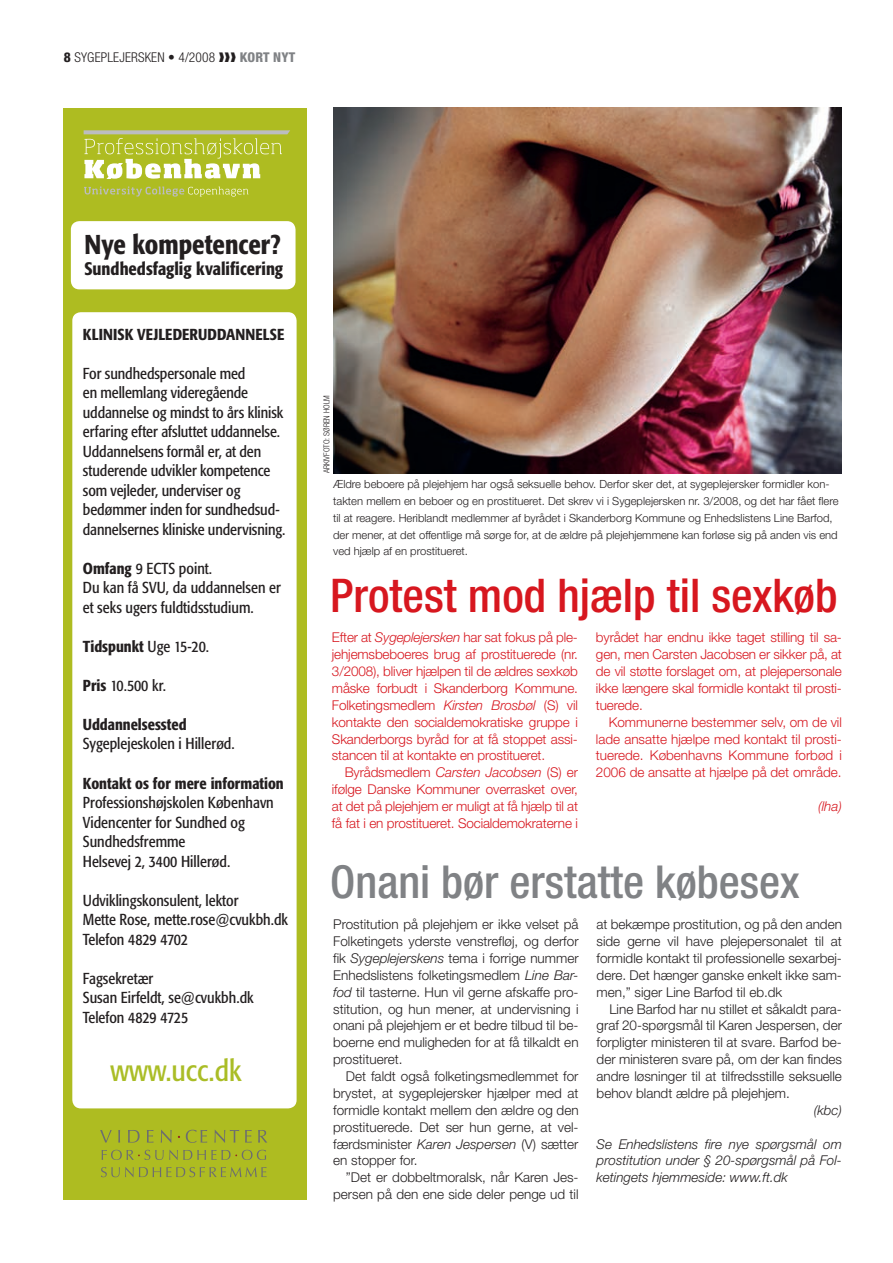
<style>
.page{position:relative;width:893px;height:1263px;background:#fff}
.page>*{position:absolute;margin:0;border:0;box-sizing:border-box;transform-origin:0 0}
.t1{font:500 condensed 46.5px "Helvetica Neue LT Std";color:#d7171f}
.t2{font:500 condensed 45.45px "Helvetica Neue LT Std";color:#808285}
.t3{font:condensed 30px "Formata";color:#aabd26}
.t4{font:500 condensed 27px "Formata";color:#231f20}
.t5{font:500 condensed 18px "Formata";color:#231f20}
.t6{font:condensed 15.75px/19.5px "Formata";color:#231f20}
.t7{font:500 condensed 15.75px "Formata";color:#231f20}
.t8{font:300 13.5px/16.8px "Helvetica Neue LT Std";color:#231f20;text-align:justify}
.t9{font:300 13.5px/16.8px "Helvetica Neue LT Std";letter-spacing:-.01em;color:#d7171f;text-align:justify}
.t10{font:italic 300 13.5px/16.8px "Helvetica Neue LT Std";color:#231f20;text-align:justify}
.t11{font:300 condensed 13.5px "Helvetica Neue LT Std";letter-spacing:.01em;color:#231f20}
.t12{font:italic 300 13.5px "Helvetica Neue LT Std";color:#d7171f}
.t13{font:300 11.25px/17px "Helvetica Neue LT Std";color:#231f20}
.t14{font:300 condensed 8.25px "Helvetica Neue LT Std";color:#231f20}
.s1{font-weight:800;color:#808285}
.s2{font-weight:500}
.s3{font-weight:400}
.s4{font-style:italic}
</style>
<div class="page">
<div style="left:64px;top:108px;width:242px;height:1091px;background:#aebc21"></div>
<div style="left:71px;top:221px;width:225px;height:68px;background:#fff;border-radius:9px"></div>
<div style="left:72px;top:312px;width:225px;height:796px;background:#fff;border-radius:9px"></div>
<svg style="left:84px;top:187px;width:164px;height:10px"></svg>
<svg style="left:84px;top:130px;width:206px;height:49px"></svg>
<svg style="left:100px;top:1130px;width:12px;height:12px"></svg>
<svg style="left:118px;top:1130px;width:2px;height:12px"></svg>
<svg style="left:128px;top:1130px;width:12px;height:12px"></svg>
<svg style="left:147px;top:1130px;width:7px;height:12px"></svg>
<svg style="left:161px;top:1130px;width:11px;height:13px"></svg>
<svg style="left:186px;top:1130px;width:21px;height:13px"></svg>
<svg style="left:214px;top:1130px;width:25px;height:13px"></svg>
<svg style="left:245px;top:1130px;width:7px;height:12px"></svg>
<svg style="left:258px;top:1130px;width:9px;height:12px"></svg>
<svg style="left:102px;top:1150px;width:164px;height:10px"></svg>
<svg style="left:101px;top:1167px;width:166px;height:10px"></svg>
<img style="left:333px;top:108px;width:509px;height:365px">
<p class="t11" style="left:75px;top:49px;width:222px">SYGEPLEJERSKEN • 4/2008 ❱❱❱ <span class="s1">KORT NYT</span></p>
<h3 class="t4" style="left:84px;top:228px;width:198px">Nye kompetencer?</h3>
<h3 class="t5" style="left:84px;top:258px;width:200px">Sundhedsfaglig kvalificering</h3>
<p class="t7" style="left:83px;top:325px;width:203px">KLINISK VEJLEDERUDDANNELSE</p>
<p class="t6" style="left:83px;top:364px;width:204px">For sundhedspersonale med<br>en mellemlang videregående uddannelse og mindst to års klinisk erfaring efter afsluttet uddannelse.<br>Uddannelsens formål er, at den studerende udvikler kompetence som vejleder, underviser og bedømmer inden for sundhedsud&shy;dannelsernes kliniske undervisning.</p>
<p class="t6" style="left:83px;top:559px;width:200px"><span class="s2">Omfang</span> 9 ECTS point.<br>Du kan få SVU, da uddannelsen er et seks ugers fuldtidsstudium.</p>
<p class="t7" style="left:83px;top:637px;width:128px">Tidspunkt <span class="s3">Uge 15-20.</span></p>
<p class="t6" style="left:83px;top:676px;width:85px"><span class="s2">Pris</span> 10.500 kr.</p>
<p class="t7" style="left:83px;top:715px;width:105px">Uddannelsessted</p>
<p class="t6" style="left:83px;top:734px;width:153px">Sygeplejeskolen i Hillerød.</p>
<p class="t7" style="left:83px;top:773px;width:202px">Kontakt os for mere information</p>
<p class="t6" style="left:83px;top:793px;width:192px">Professionshøjskolen København<br>Videncenter for Sundhed og<br>Sundhedsfremme<br>Helsevej 2, 3400 Hillerød.</p>
<p class="t6" style="left:83px;top:890px;width:207px">Udviklingskonsulent, lektor<br>Mette Rose, mette.rose@cvukbh.dk<br>Telefon 4829 4702</p>
<p class="t6" style="left:83px;top:968px;width:172px">Fagsekretær<br>Susan Eirfeldt, se@cvukbh.dk<br>Telefon 4829 4725</p>
<h3 class="t3" style="left:110px;top:1053px;width:133px">www.ucc.dk</h3>
<p class="t14" style="left:322px;top:473px;width:80px;rotate:-90deg">ARKIVFOTO: SØREN HOLM</p>
<p class="t13" style="left:333px;top:475px;width:507px">Ældre beboere på plejehjem har også seksuelle behov. Derfor sker det, at sygeplejersker formidler kon&shy;takten mellem en beboer og en prostitueret. Det skrev vi i Sygeplejersken nr. 3/2008, og det har fået flere til at reagere. Heriblandt medlemmer af byrådet i Skanderborg Kommune og Enhedslistens Line Barfod, der mener, at det offentlige må sørge for, at de ældre på plejehjemmene kan forløse sig på anden vis end ved hjælp af en prostitueret.</p>
<h1 class="t1" style="left:330px;top:568px;width:509px">Protest mod hjælp til sexkøb</h1>
<p class="t9" style="left:332px;top:629px;width:247px">Efter at <span class="s4">Sygeplejersken</span> har sat fokus på ple&shy;jehjemsbeboeres brug af prostituerede (nr.<br>3/2008), bliver hjælpen til de ældres sexkøb måske forbudt i Skanderborg Kommune.<br>Folketingsmedlem <span class="s4">Kirsten Brosbøl</span> (S) vil kontakte den socialdemokratiske gruppe i Skanderborgs byråd for at få stoppet assi&shy;stancen til at kontakte en prostitueret.</p>
<p class="t9" style="left:332px;top:764px;width:248px;text-indent:13px">Byrådsmedlem <span class="s4">Carsten Jacobsen</span> (S) er ifølge Danske Kommuner overrasket over, at det på plejehjem er muligt at få hjælp til at få fat i en prostitueret. Socialdemokraterne i</p>
<p class="t9" style="left:596px;top:629px;width:248px">byrådet har endnu ikke taget stilling til sa&shy;gen, men Carsten Jacobsen er sikker på, at de vil støtte forslaget om, at plejepersonale ikke længere skal formidle kontakt til prosti&shy;tuerede.</p>
<p class="t9" style="left:596px;top:713px;width:247px;text-indent:13px">Kommunerne bestemmer selv, om de vil lade ansatte hjælpe med kontakt til prosti&shy;tuerede. Københavns Kommune forbød i 2006 de ansatte at hjælpe på det område.</p>
<p class="t12" style="left:818px;top:798px;width:25px">(lha)</p>
<h2 class="t2" style="left:330px;top:855px;width:471px">Onani bør erstatte købesex</h2>
<p class="t8" style="left:333px;top:916px;width:247px">Prostitution på plejehjem er ikke velset på Folketingets yderste venstrefløj, og derfor fik <span class="s4">Sygeplejerskens</span> tema i forrige nummer Enhedslistens folketingsmedlem <span class="s4">Line Bar&shy;fod</span> til tasterne. Hun vil gerne afskaffe pro&shy;stitution, og hun mener, at undervisning i onani på plejehjem er et bedre tilbud til be&shy;boerne end muligheden for at få tilkaldt en prostitueret.</p>
<p class="t8" style="left:333px;top:1067px;width:247px;text-indent:13px">Det faldt også folketingsmedlemmet for brystet, at sygeplejersker hjælper med at formidle kontakt mellem den ældre og den prostituerede. Det ser hun gerne, at vel&shy;færdsminister <span class="s4">Karen Jespersen</span> (V) sætter en stopper for.</p>
<p class="t8" style="left:333px;top:1169px;width:247px;text-align:right">”Det er dobbeltmoralsk, når Karen Jes&shy;persen på den ene side deler penge ud til</p>
<p class="t8" style="left:597px;top:916px;width:247px">at bekæmpe prostitution, og på den anden side gerne vil have plejepersonalet til at formidle kontakt til professionelle sexarbej&shy;dere. Det hænger ganske enkelt ikke sam&shy;men,” siger Line Barfod til eb.dk</p>
<p class="t8" style="left:597px;top:1000px;width:247px;text-indent:13px">Line Barfod har nu stillet et såkaldt para&shy;graf 20-spørgsmål til Karen Jespersen, der forpligter ministeren til at svare. Barfod be&shy;der ministeren svare på, om der kan findes andre løsninger til at tilfredsstille seksuelle behov blandt ældre på plejehjem.</p>
<p class="t10" style="left:814px;top:1101px;width:29px">(kbc)</p>
<p class="t10" style="left:597px;top:1135px;width:247px">Se Enhedslistens fire nye spørgsmål om prostitution under § 20-spørgsmål på Fol&shy;ketingets hjemmeside: www.ft.dk</p>
</div>
